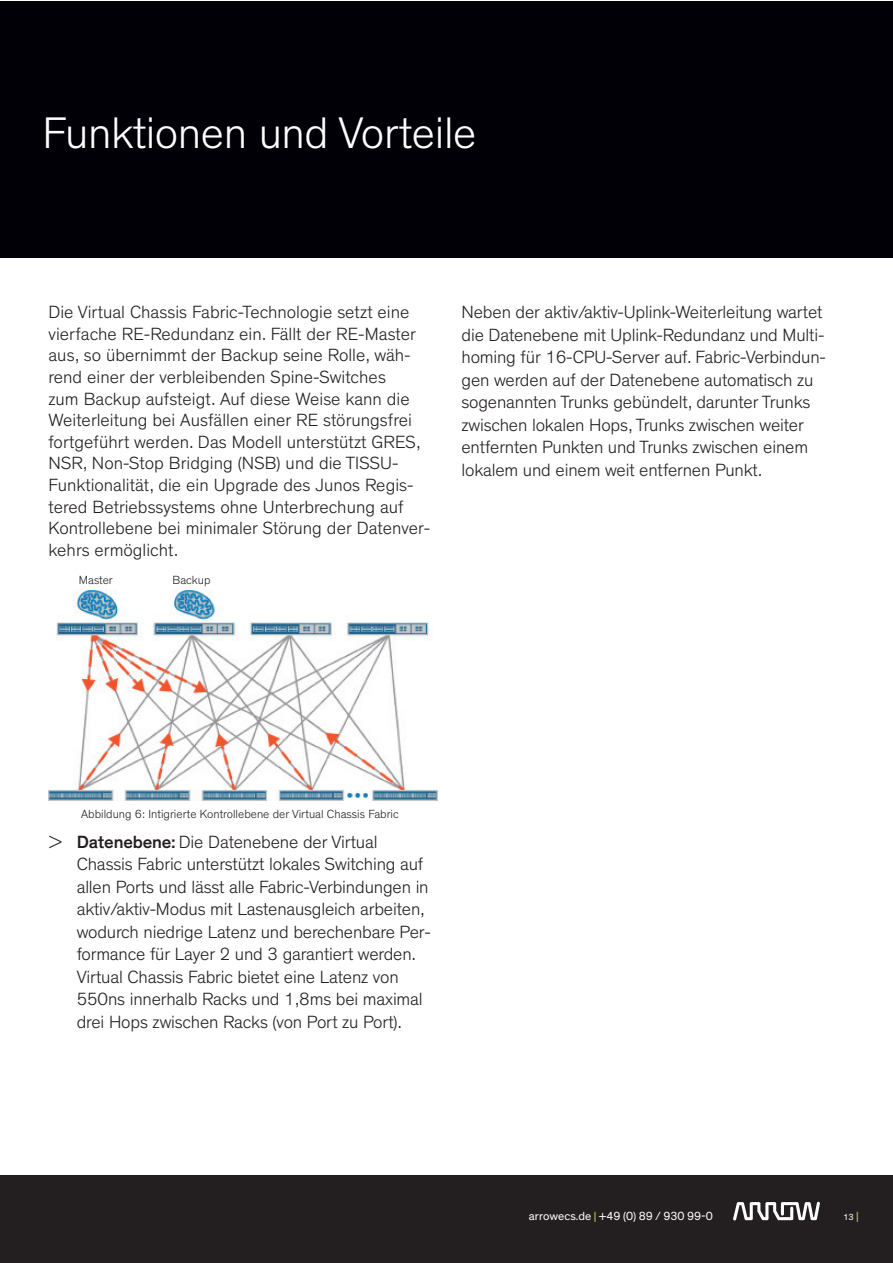
<style>
.page{position:relative;width:893px;height:1263px;background:#fff}
.page>*{position:absolute;margin:0;border:0;box-sizing:border-box;transform-origin:0 0}
.t1{font:300 45px "Theinhardt";letter-spacing:-.01em;color:#fff}
.t2{font:300 18px/22.5px "Theinhardt";letter-spacing:-.01em;color:#231f20}
.t3{font:300 12px "Theinhardt";color:#231f20}
.t4{font:12px "Theinhardt";color:#fff}
.t5{font:9px "Theinhardt";color:#fff}
.s1{font-weight:500}
.s2{color:#c1d72f}
.s3{font-size:12px;color:#c1d72f}
</style>
<div class="page">
<div style="left:0;top:1175px;width:892px;height:88px;background:#231f20"></div>
<svg style="left:733px;top:1202px;width:87px;height:18px"></svg>
<div style="left:0;top:1px;width:892px;height:256px;background:#000006"></div>
<img style="left:49px;top:589px;width:388px;height:211px">
<h1 class="t1" style="left:43px;top:107px;width:435px">Funktionen und Vorteile</h1>
<p class="t2" style="left:49px;top:302px;width:383px;line-height:21.6px">Die Virtual Chassis Fabric-Technologie setzt eine vierfache RE-Redundanz ein. Fällt der RE-Master aus, so übernimmt der Backup seine Rolle, wäh&shy;rend einer der verbleibenden Spine-Switches<br>zum Backup aufsteigt. Auf diese Weise kann die Weiterleitung bei Ausfällen einer RE störungsfrei fortgeführt werden. Das Modell unterstützt GRES, NSR, Non-Stop Bridging (NSB) und die TISSU-Funktionalität, die ein Upgrade des Junos Regis&shy;tered Betriebssystems ohne Unterbrechung auf Kontrollebene bei minimaler Störung der Datenver&shy;kehrs ermöglicht.</p>
<p class="t3" style="left:79px;top:573px;width:36px">Master</p>
<p class="t3" style="left:172px;top:573px;width:40px">Backup</p>
<p class="t2" style="left:461px;top:301px;width:366px">Neben der aktiv/aktiv-Uplink-Weiterleitung wartet die Datenebene mit Uplink-Redundanz und Multi&shy;homing für 16-CPU-Server auf. Fabric-Verbindun&shy;gen werden auf der Datenebene automatisch zu sogenannten Trunks gebündelt, darunter Trunks zwischen lokalen Hops, Trunks zwischen weiter entfernten Punkten und Trunks zwischen einem lokalem und einem weit entfernen Punkt.</p>
<p class="t3" style="left:81px;top:806px;width:319px">Abbildung 6: Intigrierte Kontrollebene der Virtual Chassis Fabric</p>
<p class="t2" style="left:77px;top:831px;width:356px;text-indent:-28px">&gt; <span class="s1">Datenebene:</span> Die Datenebene der Virtual Chassis Fabric unterstützt lokales Switching auf allen Ports und lässt alle Fabric-Verbindungen in aktiv/aktiv-Modus mit Lastenausgleich arbeiten, wodurch niedrige Latenz und berechenbare Per&shy;formance für Layer 2 und 3 garantiert werden.<br>Virtual Chassis Fabric bietet eine Latenz von 550ns innerhalb Racks und 1,8ms bei maximal drei Hops zwischen Racks (von Port zu Port).</p>
<p class="t4" style="left:529px;top:1209px;width:185px">arrowecs.de <span class="s2">|</span> +49 (0) 89 / 930 99-0</p>
<p class="t5" style="left:843px;top:1212px;width:17px">13 <span class="s3">|</span></p>
</div>
